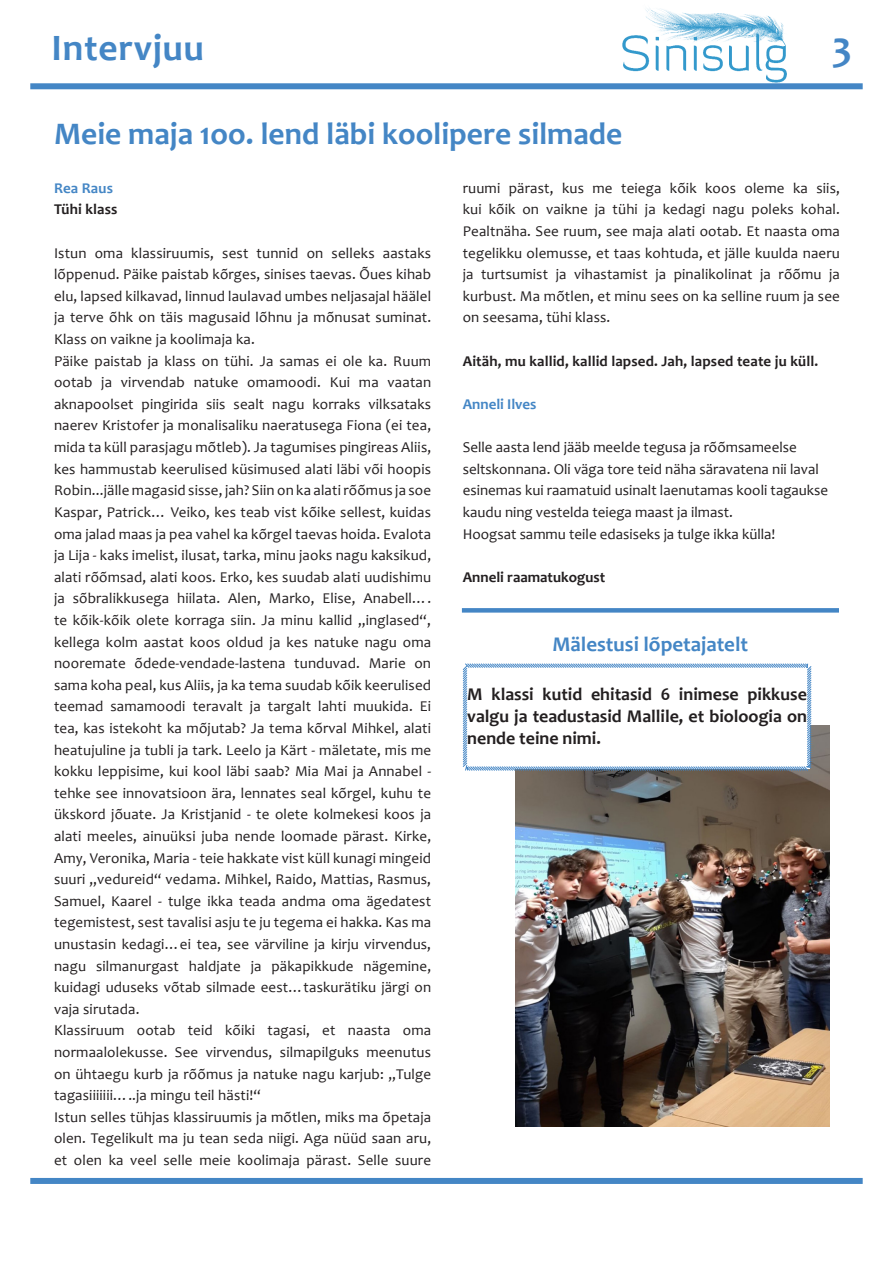
<style>
.page{position:relative;width:893px;height:1263px;background:#fff}
.page>*{position:absolute;margin:0;border:0;box-sizing:border-box;transform-origin:0 0}
.t1{font:700 42px "Candara";color:#4486c5}
.t2{font:700 37.5px "Candara";letter-spacing:.02em;color:#4486c5}
.t3{font:700 31.5px "Candara";color:#4486c5}
.t4{font:700 21px "Candara";color:#4486c5}
.t5{font:700 18px/21.6px "Candara";color:#231f20;text-align:justify}
.t6{font:15px/21.6px "Candara";letter-spacing:.01em;color:#231f20;text-align:justify}
.t7{font:700 15px "Candara";letter-spacing:.01em;color:#231f20}
.t8{font:700 15px "Candara";color:#4486c5}
</style>
<div class="page">
<div style="left:30px;top:1178px;width:833px;height:6px;background:#4486c5"></div>
<div style="left:30px;top:83px;width:833px;height:6px;background:#4486c5"></div>
<img style="left:623px;top:8px;width:164px;height:75px">
<img style="left:515px;top:725px;width:314px;height:401px">
<svg style="left:462px;top:663px;width:350px;height:109px"></svg>
<div style="left:462px;top:608px;width:377px;height:5px;background:#4486c5"></div>
<p class="t2" style="left:52px;top:24px;width:154px">Intervjuu</p>
<p class="t1" style="left:832px;top:20px;width:21px">3</p>
<p class="t3" style="left:54px;top:114px;width:570px">Meie maja 1oo. lend läbi koolipere silmade</p>
<p class="t8" style="left:54px;top:179px;width:60px">Rea Raus</p>
<p class="t7" style="left:54px;top:200px;width:65px">Tühi klass</p>
<p class="t6" style="left:54px;top:242px;width:379px">Istun oma klassiruumis, sest tunnid on selleks aastaks lõppenud. Päike paistab kõrges, sinises taevas. Õues kihab elu, lapsed kilkavad, linnud laulavad umbes neljasajal häälel ja terve õhk on täis magusaid lõhnu ja mõnusat suminat.<br>Klass on vaikne ja koolimaja ka.</p>
<p class="t6" style="left:54px;top:350px;width:379px">Päike paistab ja klass on tühi. Ja samas ei ole ka. Ruum ootab ja virvendab natuke omamoodi. Kui ma vaatan aknapoolset pingirida siis sealt nagu korraks vilksataks naerev Kristofer ja monalisaliku naeratusega Fiona (ei tea, mida ta küll parasjagu mõtleb). Ja tagumises pingireas Aliis, kes hammustab keerulised küsimused alati läbi või hoopis Robin...jälle magasid sisse, jah? Siin on ka alati rõõmus ja soe Kaspar, Patrick… Veiko, kes teab vist kõike sellest, kuidas oma jalad maas ja pea vahel ka kõrgel taevas hoida. Evalota ja Lija - kaks imelist, ilusat, tarka, minu jaoks nagu kaksikud, alati rõõmsad, alati koos. Erko, kes suudab alati uudishimu ja sõbralikkusega hiilata. Alen, Marko, Elise, Anabell…. te kõik-kõik olete korraga siin. Ja minu kallid „inglased“, kellega kolm aastat koos oldud ja kes natuke nagu oma nooremate õdede-vendade-lastena tunduvad. Marie on sama koha peal, kus Aliis, ja ka tema suudab kõik keerulised teemad samamoodi teravalt ja targalt lahti muukida. Ei tea, kas istekoht ka mõjutab? Ja tema kõrval Mihkel, alati heatujuline ja tubli ja tark. Leelo ja Kärt - mäletate, mis me kokku leppisime, kui kool läbi saab? Mia Mai ja Annabel - tehke see innovatsioon ära, lennates seal kõrgel, kuhu te ükskord jõuate. Ja Kristjanid - te olete kolmekesi koos ja alati meeles, ainuüksi juba nende loomade pärast. Kirke, Amy, Veronika, Maria - teie hakkate vist küll kunagi mingeid suuri „vedureid“ vedama. Mihkel, Raido, Mattias, Rasmus, Samuel, Kaarel - tulge ikka teada andma oma ägedatest tegemistest, sest tavalisi asju te ju tegema ei hakka. Kas ma unustasin kedagi…ei tea, see värviline ja kirju virvendus, nagu silmanurgast haldjate ja päkapikkude nägemine, kuidagi uduseks võtab silmade eest…taskurätiku järgi on vaja sirutada.</p>
<p class="t6" style="left:54px;top:1019px;width:379px">Klassiruum ootab teid kõiki tagasi, et naasta oma normaalolekusse. See virvendus, silmapilguks meenutus on ühtaegu kurb ja rõõmus ja natuke nagu karjub: „Tulge tagasiiiiiii…..ja mingu teil hästi!“</p>
<p class="t6" style="left:54px;top:1106px;width:379px">Istun selles tühjas klassiruumis ja mõtlen, miks ma õpetaja olen. Tegelikult ma ju tean seda niigi. Aga nüüd saan aru, et olen ka veel selle meie koolimaja pärast. Selle suure</p>
<p class="t6" style="left:463px;top:177px;width:379px">ruumi pärast, kus me teiega kõik koos oleme ka siis, kui kõik on vaikne ja tühi ja kedagi nagu poleks kohal.<br>Pealtnäha. See ruum, see maja alati ootab. Et naasta oma tegelikku olemusse, et taas kohtuda, et jälle kuulda naeru ja turtsumist ja vihastamist ja pinalikolinat ja rõõmu ja kurbust. Ma mõtlen, et minu sees on ka selline ruum ja see on seesama, tühi klass.</p>
<p class="t7" style="left:463px;top:351px;width:357px">Aitäh, mu kallid, kallid lapsed. Jah, lapsed teate ju küll.</p>
<p class="t8" style="left:463px;top:395px;width:75px">Anneli Ilves</p>
<p class="t6" style="left:463px;top:436px;width:367px;text-align:left">Selle aasta lend jääb meelde tegusa ja rõõmsameelse seltskonnana. Oli väga tore teid näha säravatena nii laval esinemas kui raamatuid usinalt laenutamas kooli tagaukse kaudu ning vestelda teiega maast ja ilmast.</p>
<p class="t6" style="left:463px;top:523px;width:314px">Hoogsat sammu teile edasiseks ja tulge ikka külla!</p>
<p class="t7" style="left:463px;top:567px;width:144px">Anneli raamatukogust</p>
<p class="t4" style="left:552px;top:631px;width:197px">Mälestusi lõpetajatelt</p>
<p class="t5" style="left:467px;top:683px;width:341px">M klassi kutid ehitasid 6 inimese pikkuse valgu ja teadustasid Mallile, et bioloogia on nende teine nimi.</p>
</div>
